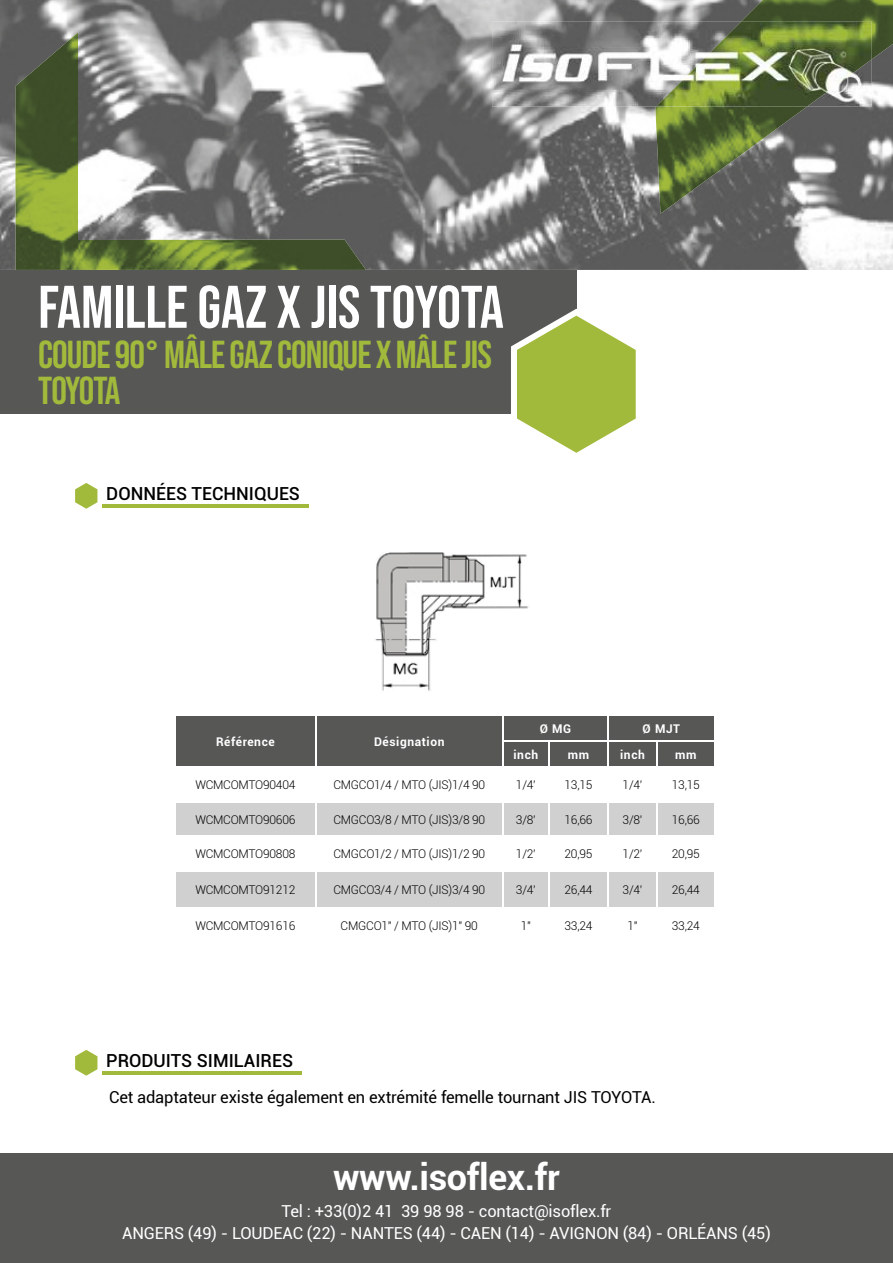
<style>
.page{position:relative;width:893px;height:1263px;background:#fff}
.page>*{position:absolute;margin:0;border:0;box-sizing:border-box;transform-origin:0 0}
.t1{font:60px "Bebas Neue";color:#fff}
.t2{font:39px/36px "Bebas Neue";letter-spacing:-.025em;color:#a2ba3b}
.t3{font:700 36px "Roboto";letter-spacing:-.01em;color:#fff}
.t4{font:500 18px "Roboto";color:#000}
.t5{font:16.5px/22px "Roboto";letter-spacing:-.01em;color:#fff;text-align:center}
.t6{font:16.5px "Roboto";letter-spacing:-.01em;color:#000}
.t7{font:300 12px "Roboto";letter-spacing:-.02em;color:#000}
.t8{font:700 12px "Roboto";letter-spacing:.05em;color:#fff}
</style>
<div class="page">
<img style="left:0;top:0;width:893px;height:270px">
<img style="left:15px;top:32px;width:351px;height:238px">
<div style="left:0;top:270px;width:576px;height:144px;background:#575756"></div>
<svg style="left:511px;top:309px;width:125px;height:144px"></svg>
<img style="left:655px;top:0;width:238px;height:214px">
<img style="left:492px;top:21px;width:164px;height:85px">
<img style="left:656px;top:21px;width:216px;height:85px">
<div style="left:0;top:1153px;width:893px;height:110px;background:#575756"></div>
<svg style="left:75px;top:483px;width:28px;height:26px"></svg>
<hr style="left:102px;top:505px;width:206px;height:3px;background:#a2ba3b">
<svg style="left:75px;top:1050px;width:28px;height:26px"></svg>
<hr style="left:102px;top:1072px;width:200px;height:3px;background:#a2ba3b">
<svg style="left:176px;top:803px;width:538px;height:104px;fill:#d0d0d0"></svg>
<hr style="left:174px;top:836px;width:142px;height:1px;background:#fff">
<hr style="left:174px;top:870px;width:142px;height:2px;background:#fff">
<div style="left:176px;top:716px;width:538px;height:50px;background:#575756"></div>
<hr style="left:315px;top:803px;width:1px;height:33px;background:#fff">
<hr style="left:502px;top:803px;width:2px;height:33px;background:#fff">
<hr style="left:548px;top:803px;width:2px;height:33px;background:#fff">
<hr style="left:607px;top:803px;width:2px;height:33px;background:#fff">
<hr style="left:656px;top:803px;width:2px;height:33px;background:#fff">
<hr style="left:316px;top:836px;width:187px;height:1px;background:#fff">
<hr style="left:315px;top:837px;width:1px;height:33px;background:#fff">
<hr style="left:503px;top:836px;width:46px;height:1px;background:#fff">
<hr style="left:502px;top:837px;width:2px;height:33px;background:#fff">
<hr style="left:549px;top:836px;width:59px;height:1px;background:#fff">
<hr style="left:548px;top:837px;width:2px;height:33px;background:#fff">
<hr style="left:608px;top:836px;width:49px;height:1px;background:#fff">
<hr style="left:607px;top:837px;width:2px;height:33px;background:#fff">
<hr style="left:657px;top:836px;width:58px;height:1px;background:#fff">
<hr style="left:656px;top:837px;width:2px;height:33px;background:#fff">
<hr style="left:316px;top:870px;width:187px;height:2px;background:#fff">
<hr style="left:315px;top:872px;width:1px;height:35px;background:#fff">
<hr style="left:503px;top:870px;width:46px;height:2px;background:#fff">
<hr style="left:502px;top:872px;width:2px;height:35px;background:#fff">
<hr style="left:549px;top:870px;width:59px;height:2px;background:#fff">
<hr style="left:548px;top:872px;width:2px;height:35px;background:#fff">
<hr style="left:608px;top:870px;width:49px;height:2px;background:#fff">
<hr style="left:607px;top:872px;width:2px;height:35px;background:#fff">
<hr style="left:657px;top:870px;width:58px;height:2px;background:#fff">
<hr style="left:656px;top:872px;width:2px;height:35px;background:#fff">
<img style="left:375px;top:552px;width:154px;height:139px">
<h1 class="t1" style="left:38px;top:273px;width:467px">FAMILLE GAZ X JIS TOYOTA</h1>
<h2 class="t2" style="left:38px;top:336px;width:455px">COUDE 90° MÂLE GAZ CONIQUE X MÂLE JIS<br>TOYOTA</h2>
<h3 class="t4" style="left:106px;top:481px;width:195px">DONNÉES TECHNIQUES</h3>
<p class="t8" style="left:216px;top:733px;width:60px">Référence</p>
<p class="t8" style="left:374px;top:733px;width:72px">Désignation</p>
<p class="t8" style="left:540px;top:720px;width:33px">Ø MG</p>
<p class="t8" style="left:643px;top:720px;width:39px">Ø MJT</p>
<p class="t8" style="left:513px;top:746px;width:26px">inch</p>
<p class="t8" style="left:568px;top:746px;width:23px">mm</p>
<p class="t8" style="left:620px;top:746px;width:26px">inch</p>
<p class="t8" style="left:675px;top:746px;width:23px">mm</p>
<p class="t7" style="left:195px;top:776px;width:102px">WCMCOMTO90404</p>
<p class="t7" style="left:333px;top:776px;width:153px">CMGCO1/4 / MTO (JIS)1/4 90</p>
<p class="t7" style="left:516px;top:776px;width:21px">1/4'</p>
<p class="t7" style="left:564px;top:776px;width:29px">13,15</p>
<p class="t7" style="left:623px;top:776px;width:21px">1/4'</p>
<p class="t7" style="left:672px;top:776px;width:29px">13,15</p>
<p class="t7" style="left:195px;top:811px;width:102px">WCMCOMTO90606</p>
<p class="t7" style="left:333px;top:811px;width:153px">CMGCO3/8 / MTO (JIS)3/8 90</p>
<p class="t7" style="left:516px;top:811px;width:21px">3/8'</p>
<p class="t7" style="left:564px;top:811px;width:29px">16,66</p>
<p class="t7" style="left:623px;top:811px;width:21px">3/8'</p>
<p class="t7" style="left:672px;top:811px;width:29px">16,66</p>
<p class="t7" style="left:195px;top:845px;width:102px">WCMCOMTO90808</p>
<p class="t7" style="left:333px;top:845px;width:153px">CMGCO1/2 / MTO (JIS)1/2 90</p>
<p class="t7" style="left:516px;top:845px;width:21px">1/2'</p>
<p class="t7" style="left:564px;top:845px;width:29px">20,95</p>
<p class="t7" style="left:623px;top:845px;width:21px">1/2'</p>
<p class="t7" style="left:672px;top:845px;width:29px">20,95</p>
<p class="t7" style="left:195px;top:881px;width:102px">WCMCOMTO91212</p>
<p class="t7" style="left:333px;top:881px;width:153px">CMGCO3/4 / MTO (JIS)3/4 90</p>
<p class="t7" style="left:516px;top:881px;width:21px">3/4'</p>
<p class="t7" style="left:564px;top:881px;width:29px">26,44</p>
<p class="t7" style="left:623px;top:881px;width:21px">3/4'</p>
<p class="t7" style="left:672px;top:881px;width:29px">26,44</p>
<p class="t7" style="left:195px;top:918px;width:102px">WCMCOMTO91616</p>
<p class="t7" style="left:341px;top:918px;width:139px">CMGCO1" / MTO (JIS)1" 90</p>
<p class="t7" style="left:521px;top:918px;width:12px">1"</p>
<p class="t7" style="left:564px;top:918px;width:29px">33,24</p>
<p class="t7" style="left:627px;top:918px;width:12px">1"</p>
<p class="t7" style="left:672px;top:918px;width:29px">33,24</p>
<h3 class="t4" style="left:106px;top:1048px;width:188px">PRODUITS SIMILAIRES</h3>
<h3 class="t6" style="left:109px;top:1086px;width:548px">Cet adaptateur existe également en extrémité femelle tournant JIS TOYOTA.</h3>
<h3 class="t3" style="left:333px;top:1152px;width:228px">www.isoflex.fr</h3>
<h3 class="t5" style="left:122px;top:1199px;width:650px">Tel : +33(0)2 41 39 98 98 - contact@isoflex.fr<br>ANGERS (49) - LOUDEAC (22) - NANTES (44) - CAEN (14) - AVIGNON (84) - ORLÉANS (45)</h3>
</div>
